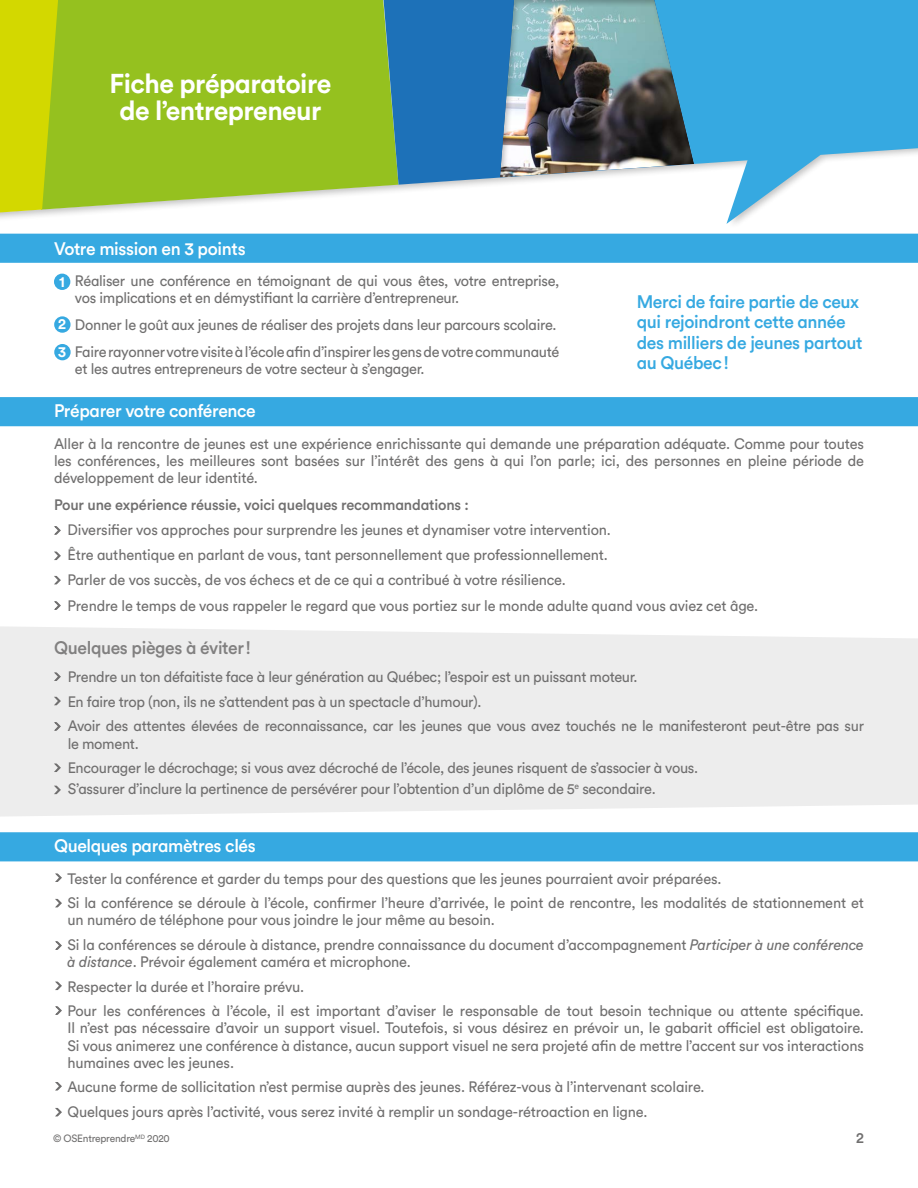
<style>
.page{position:relative;width:918px;height:1188px;background:#fff}
.page>*{position:absolute;margin:0;border:0;box-sizing:border-box;transform-origin:0 0}
.t1{font:700 27px/27px "Circular CM";letter-spacing:-.02em;color:#fff;text-align:center}
.t2{font:500 18px/20.5px "Circular CM";letter-spacing:-.02em;color:#36a9e1}
.t3{font:500 18px "Circular CM";letter-spacing:-.02em;color:#fff}
.t4{font:500 18px "Circular CM";letter-spacing:-.02em;color:#818080}
.t5{font:15px/24.5px "Circular CM";letter-spacing:-.015em;color:#706f6f}
.t6{font:500 15px "Circular CM";letter-spacing:-.01em;color:#706f6f}
.t7{font:700 15px "Circular CM";color:#fff}
.t8{font:10.5px "Circular CM";letter-spacing:-.02em;color:#706f6f}
.s1{font-style:italic}
</style>
<div class="page">
<div style="left:0;top:234px;width:918px;height:29px;background:#36a9e1"></div>
<div style="left:0;top:626px;width:918px;height:191px;background:#ededed"></div>
<div style="left:54px;top:316px;width:17px;height:17px;background:#36a9e1;border-radius:50%"></div>
<div style="left:54px;top:274px;width:16px;height:16px;background:#36a9e1;border-radius:50%"></div>
<div style="left:54px;top:344px;width:17px;height:16px;background:#36a9e1;border-radius:50%"></div>
<div style="left:0;top:397px;width:918px;height:29px;background:#36a9e1"></div>
<div style="left:0;top:832px;width:918px;height:29px;background:#36a9e1"></div>
<svg style="left:55px;top:873px;width:7px;height:9px"></svg>
<svg style="left:55px;top:899px;width:7px;height:9px"></svg>
<svg style="left:55px;top:941px;width:7px;height:9px"></svg>
<svg style="left:55px;top:981px;width:7px;height:10px"></svg>
<svg style="left:55px;top:1006px;width:7px;height:9px"></svg>
<svg style="left:55px;top:1082px;width:7px;height:9px"></svg>
<svg style="left:53px;top:672px;width:8px;height:10px"></svg>
<svg style="left:53px;top:697px;width:8px;height:9px"></svg>
<svg style="left:53px;top:722px;width:8px;height:9px"></svg>
<svg style="left:53px;top:763px;width:8px;height:10px"></svg>
<svg style="left:53px;top:785px;width:8px;height:10px"></svg>
<div style="left:58px;top:0;width:341px;height:210px;background:#95c11f"></div>
<svg style="left:384px;top:0;width:176px;height:185px;background:#2d7baf"></svg>
<svg style="left:707px;top:0;width:211px;height:224px;fill:#36a9e1"></svg>
<div style="left:486px;top:0;width:221px;height:179px;background:#000;opacity:.25"></div>
<svg style="left:0;top:0;width:58px;height:212px;background:#cad405"></svg>
<svg style="left:54px;top:526px;width:7px;height:9px"></svg>
<svg style="left:54px;top:551px;width:7px;height:10px"></svg>
<svg style="left:54px;top:576px;width:7px;height:9px"></svg>
<svg style="left:54px;top:601px;width:7px;height:9px"></svg>
<svg style="left:55px;top:1108px;width:7px;height:9px"></svg>
<h1 class="t1" style="left:110px;top:69px;width:223px">Fiche préparatoire de l’entrepreneur</h1>
<p class="t3" style="left:54px;top:237px;width:193px">Votre mission en 3 points</p>
<p class="t5" style="left:75px;top:272px;width:486px;line-height:17.2px">Réaliser une conférence en témoignant de qui vous êtes, votre entreprise, vos implications et en démystifiant la carrière d’entrepreneur.</p>
<p class="t5" style="left:75px;top:311px;width:486px;line-height:26.7px">Donner le goût aux jeunes de réaliser des projets dans leur parcours scolaire.<br>Faire rayonner votre visite à l’école afin d’inspirer les gens de votre communauté</p>
<p class="t5" style="left:75px;top:356px;width:351px">et les autres entrepreneurs de votre secteur à s’engager.</p>
<p class="t7" style="left:59px;top:272px;width:7px">1</p>
<p class="t7" style="left:58px;top:314px;width:9px">2</p>
<p class="t7" style="left:58px;top:342px;width:9px">3</p>
<p class="t2" style="left:637px;top:291px;width:227px">Merci de faire partie de ceux qui rejoindront cette année des milliers de jeunes partout au Québec!</p>
<p class="t3" style="left:54px;top:400px;width:203px">Préparer votre conférence</p>
<p class="t5" style="left:54px;top:434px;width:812px;line-height:17.2px;text-align:justify">Aller à la rencontre de jeunes est une expérience enrichissante qui demande une préparation adéquate. Comme pour toutes les conférences, les meilleures sont basées sur l’intérêt des gens à qui l’on parle; ici, des personnes en pleine période de développement de leur identité.</p>
<p class="t6" style="left:54px;top:495px;width:417px">Pour une expérience réussie, voici quelques recommandations :</p>
<p class="t5" style="left:68px;top:517px;width:692px;line-height:25.2px">Diversifier vos approches pour surprendre les jeunes et dynamiser votre intervention.<br>Être authentique en parlant de vous, tant personnellement que professionnellement.<br>Parler de vos succès, de vos échecs et de ce qui a contribué à votre résilience.<br>Prendre le temps de vous rappeler le regard que vous portiez sur le monde adulte quand vous aviez cet âge.</p>
<p class="t4" style="left:54px;top:636px;width:199px">Quelques pièges à éviter!</p>
<p class="t5" style="left:68px;top:665px;width:798px">Prendre un ton défaitiste face à leur génération au Québec; l’espoir est un puissant moteur.<br>En faire trop (non, ils ne s’attendent pas à un spectacle d’humour).<br>Avoir des attentes élevées de reconnaissance, car les jeunes que vous avez touchés ne le manifesteront peut-être pas sur</p>
<p class="t5" style="left:68px;top:731px;width:632px">le moment.<br>Encourager le décrochage; si vous avez décroché de l’école, des jeunes risquent de s’associer à vous.</p>
<p class="t5" style="left:68px;top:777px;width:590px">S’assurer d’inclure la pertinence de persévérer pour l’obtention d’un diplôme de 5<sup>e</sup> secondaire.</p>
<p class="t3" style="left:54px;top:835px;width:203px">Quelques paramètres clés</p>
<p class="t5" style="left:68px;top:866px;width:798px">Tester la conférence et garder du temps pour des questions que les jeunes pourraient avoir préparées.<br>Si la conférence se déroule à l’école, confirmer l’heure d’arrivée, le point de rencontre, les modalités de stationnement et</p>
<p class="t5" style="left:68px;top:908px;width:798px">un numéro de téléphone pour vous joindre le jour même au besoin.<br>Si la conférences se déroule à distance, prendre connaissance du document d’accompagnement <span class="s1">Participer à une conférence</span></p>
<p class="t5" style="left:68px;top:949px;width:798px"><span class="s1">à distance</span>. Prévoir également caméra et microphone.<br>Respecter la durée et l’horaire prévu.<br>Pour les conférences à l’école, il est important d’aviser le responsable de tout besoin technique ou attente spécifique.</p>
<p class="t5" style="left:68px;top:1019px;width:798px;line-height:17.2px;text-align:justify">Il n’est pas nécessaire d’avoir un support visuel. Toutefois, si vous désirez en prévoir un, le gabarit officiel est obligatoire.<br>Si vous animerez une conférence à distance, aucun support visuel ne sera projeté afin de mettre l’accent sur vos interactions humaines avec les jeunes.</p>
<p class="t5" style="left:68px;top:1075px;width:639px">Aucune forme de sollicitation n’est permise auprès des jeunes. Référez-vous à l’intervenant scolaire.<br>Quelques jours après l’activité, vous serez invité à remplir un sondage-rétroaction en ligne.</p>
<p class="t8" style="left:53px;top:1132px;width:118px">© OSEntreprendre<sup>MD</sup> 2020</p>
<p class="t6" style="left:856px;top:1129px;width:9px">2</p>
</div>
